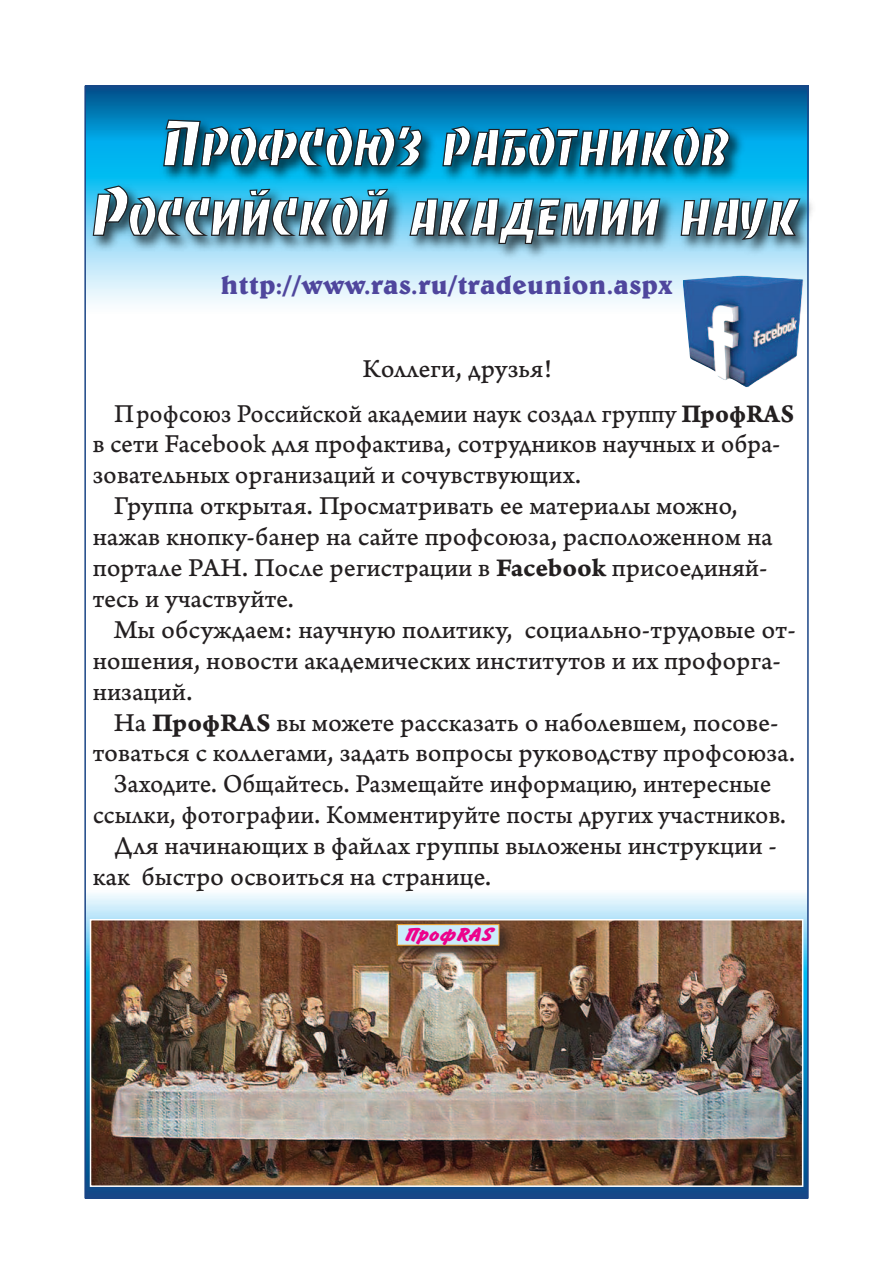
<style>
.page{position:relative;width:893px;height:1263px;background:#fff}
.page>*{position:absolute;margin:0;border:0;box-sizing:border-box;transform-origin:0 0}
.t1{font:27px/44.4px "Arno Pro Caption";color:#231f20;text-align:center}
.t2{font:27px "Arno Pro Caption";color:#231f20;scale:.96 1}
.t3{font:700 27px "Belwe BT";color:#4f469d}
.t4{font:700 19.2px "Inform";color:#ed028c;scale:1.23 1}
.s1{font-family:"Arno Pro Bold Caption"}
</style>
<div class="page">
<svg style="left:86px;top:86px;width:721px;height:218px"></svg>
<img style="left:86px;top:180px;width:727px;height:84px">
<svg style="left:93px;top:185px;width:706px;height:59px"></svg>
<img style="left:157px;top:113px;width:592px;height:73px">
<svg style="left:163px;top:120px;width:566px;height:46px"></svg>
<img style="left:683px;top:276px;width:120px;height:111px">
<svg style="left:86px;top:893px;width:721px;height:305px"></svg>
<img style="left:93px;top:922px;width:707px;height:262px">
<div style="left:90px;top:919px;width:713px;height:268px;border:2px solid #fff"></div>
<img style="left:390px;top:918px;width:128px;height:47px">
<div style="left:398px;top:925px;width:101px;height:20px;background:#ccecfb"></div>
<div style="left:397px;top:924px;width:102px;height:21px;border:1px solid #f5ab37"></div>
<hr style="left:807px;top:86px;width:2px;height:1112px;background:#1b4586">
<hr style="left:84px;top:86px;width:2px;height:1112px;background:#1b4586">
<p class="t3" style="left:221px;top:269px;width:454px">http://www.ras.ru/tradeunion.aspx</p>
<p class="t1" style="left:114px;top:349px;width:682px">Коллеги, друзья!<br>Профсоюз Российской академии наук создал группу <span class="s1">ПрофRAS</span></p>
<p class="t1" style="left:93px;top:424px;width:689px">в сети Facebook для профактива, сотрудников научных и обра-</p>
<p class="t1" style="left:93px;top:455px;width:490px">зовательных организаций и сочувствующих.</p>
<p class="t1" style="left:114px;top:486px;width:625px">Группа открытая. Просматривать ее материалы можно,</p>
<p class="t1" style="left:93px;top:517px;width:682px">нажав кнопку-банер на сайте профсоюза, расположенном на</p>
<p class="t1" style="left:93px;top:548px;width:676px">портале РАН. После регистрации в <span class="s1">Facebook</span> присоединяй-</p>
<p class="t1" style="left:93px;top:579px;width:203px">тесь и участвуйте.</p>
<p class="t1" style="left:114px;top:610px;width:683px">Мы обсуждаем: научную политику, социально-трудовые от-</p>
<p class="t1" style="left:93px;top:641px;width:690px">ношения, новости академических институтов и их профорга-</p>
<p class="t1" style="left:93px;top:672px;width:101px">низаций.</p>
<p class="t1" style="left:114px;top:702px;width:666px">На <span class="s1">ПрофRAS</span> вы можете рассказать о наболевшем, посове-</p>
<p class="t1" style="left:93px;top:733px;width:704px">товаться с коллегами, задать вопросы руководству профсоюза.</p>
<p class="t2" style="left:114px;top:774px;width:686px">Заходите. Общайтесь. Размещайте информацию, интересные</p>
<p class="t2" style="left:93px;top:805px;width:724px">ссылки, фотографии. Комментируйте посты других участников.</p>
<p class="t1" style="left:114px;top:826px;width:664px">Для начинающих в файлах группы выложены инструкции -</p>
<p class="t1" style="left:93px;top:857px;width:400px">как быстро освоиться на странице.</p>
<p class="t4" style="left:405px;top:923px;width:72px">ПрофRAS</p>
</div>
